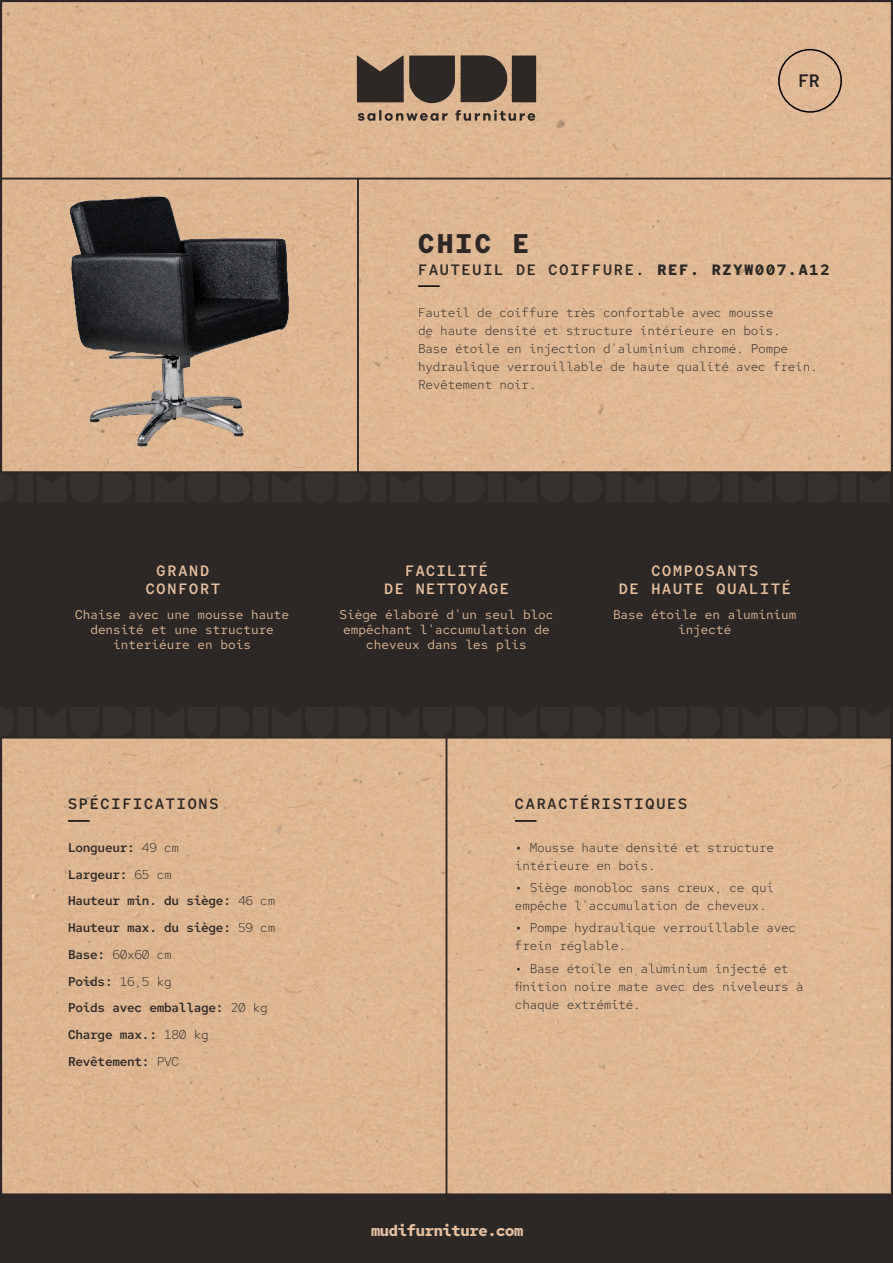
<style>
.page{position:relative;width:893px;height:1263px;background:#fff}
.page>*{position:absolute;margin:0;border:0;box-sizing:border-box;transform-origin:0 0}
.t1{font:700 27px "Red Hat Mono";color:#2d2825}
.t2{font:600 18px "Red Hat Mono";color:#231f20}
.t3{font:700 15.45px "Red Hat Mono";letter-spacing:-.02em;color:#e6bf9e}
.t4{font:600 15px "Red Hat Mono";letter-spacing:.125em;color:#2d2825}
.t5{font:600 15px "Red Hat Mono";letter-spacing:.125em;color:#e6bf9e}
.t6{font:600 15px "Red Hat Mono";letter-spacing:.1em;color:#e6bf9e}
.t7{font:300 12.75px/18px "Red Hat Mono";letter-spacing:-.02em;color:#2d2825}
.t8{font:12.75px/15px "Red Hat Mono";color:#e6bf9e;text-align:center}
.t9{font:600 12.75px "Red Hat Mono";letter-spacing:-.02em;color:#2d2825}
.s1{font-weight:700}
.s2{font-weight:300}
.s3{font-weight:600}
</style>
<div class="page">
<div style="left:0;top:0;width:893px;height:1195px;background:#ddb793"></div>
<div style="left:0;top:472px;width:893px;height:266px;background:#2d2825"></div>
<div style="left:18px;top:473px;width:15px;height:30px;background:#36312e"></div>
<div style="left:135px;top:473px;width:16px;height:30px;background:#36312e"></div>
<div style="left:253px;top:473px;width:15px;height:30px;background:#36312e"></div>
<div style="left:370px;top:473px;width:16px;height:30px;background:#36312e"></div>
<div style="left:488px;top:473px;width:15px;height:30px;background:#36312e"></div>
<div style="left:606px;top:473px;width:15px;height:30px;background:#36312e"></div>
<div style="left:723px;top:473px;width:16px;height:30px;background:#36312e"></div>
<div style="left:841px;top:473px;width:15px;height:30px;background:#36312e"></div>
<div style="left:18px;top:707px;width:15px;height:30px;background:#36312e"></div>
<div style="left:135px;top:707px;width:16px;height:30px;background:#36312e"></div>
<div style="left:253px;top:707px;width:15px;height:30px;background:#36312e"></div>
<div style="left:370px;top:707px;width:16px;height:30px;background:#36312e"></div>
<div style="left:488px;top:707px;width:15px;height:30px;background:#36312e"></div>
<div style="left:606px;top:707px;width:15px;height:30px;background:#36312e"></div>
<div style="left:723px;top:707px;width:16px;height:30px;background:#36312e"></div>
<div style="left:841px;top:707px;width:15px;height:30px;background:#36312e"></div>
<div style="left:0;top:1195px;width:893px;height:68px;background:#2d2825"></div>
<svg style="left:358px;top:110px;width:177px;height:11px;background:#a3876e"></svg>
<div style="left:512px;top:56px;width:24px;height:46px;background:#2d2825"></div>
<svg style="left:461px;top:55px;width:46px;height:47px;background:#403730"></svg>
<svg style="left:357px;top:55px;width:98px;height:48px;background:#4f433a"></svg>
<img style="left:0;top:179px;width:359px;height:284px">
<hr style="left:68px;top:820px;width:22px;height:2px;background:#000001">
<hr style="left:515px;top:820px;width:22px;height:2px;background:#000001">
<hr style="left:418px;top:285px;width:22px;height:2px;background:#000001">
<div style="left:778px;top:49px;width:64px;height:64px;border:2px solid #000001;border-radius:50%"></div>
<p class="t1" style="left:418px;top:226px;width:112px">CHIC E</p>
<p class="t2" style="left:798px;top:69px;width:23px">FR</p>
<p class="t4" style="left:418px;top:260px;width:413px">FAUTEUIL DE COIFFURE. <span class="s1">REF. RZYW007.A12</span></p>
<p class="t7" style="left:418px;top:303px;width:401px">Fauteil de coiffure très confortable avec mousse<br>de haute densité et structure intérieure en bois.<br>Base étoile en injection d'aluminium chromé. Pompe hydraulique verrouillable de haute qualité avec frein.<br>Revêtement noir.</p>
<p class="t5" style="left:157px;top:561px;width:54px">GRAND</p>
<p class="t5" style="left:146px;top:579px;width:76px">CONFORT</p>
<p class="t8" style="left:75px;top:607px;width:216px">Chaise avec une mousse haute densité et une structure interiéure en bois</p>
<p class="t6" style="left:405px;top:561px;width:84px">FACILITÉ</p>
<p class="t6" style="left:384px;top:579px;width:126px">DE NETTOYAGE</p>
<p class="t8" style="left:339px;top:607px;width:216px">Siège élaboré d'un seul bloc empêchant l'accumulation de cheveux dans les plis</p>
<p class="t5" style="left:651px;top:561px;width:108px">COMPOSANTS</p>
<p class="t5" style="left:619px;top:579px;width:174px">DE HAUTE QUALITÉ</p>
<p class="t8" style="left:613px;top:607px;width:185px">Base étoile en aluminium injecté</p>
<p class="t4" style="left:68px;top:794px;width:152px">SPÉCIFICATIONS</p>
<p class="t4" style="left:515px;top:794px;width:174px">CARACTÉRISTIQUES</p>
<p class="t9" style="left:68px;top:839px;width:113px">Longueur: <span class="s2">49 cm</span></p>
<p class="t9" style="left:68px;top:866px;width:105px">Largeur: <span class="s2">65 cm</span></p>
<p class="t9" style="left:68px;top:892px;width:209px">Hauteur min. du siège: <span class="s2">46 cm</span></p>
<p class="t9" style="left:68px;top:919px;width:209px">Hauteur max. du siège: <span class="s2">59 cm</span></p>
<p class="t7" style="left:68px;top:945px;width:105px"><span class="s3">Base:</span> 60x60 cm</p>
<p class="t9" style="left:68px;top:973px;width:105px">Poids: <span class="s2">16,5 kg</span></p>
<p class="t9" style="left:68px;top:999px;width:201px">Poids avec emballage: <span class="s2">20 kg</span></p>
<p class="t9" style="left:68px;top:1026px;width:142px">Charge max.: <span class="s2">180 kg</span></p>
<p class="t9" style="left:68px;top:1053px;width:113px">Revêtement: <span class="s2">PVC</span></p>
<p class="t7" style="left:515px;top:838px;width:261px"><span class="s1">·</span> Mousse haute densité et structure intérieure en bois.</p>
<p class="t7" style="left:515px;top:878px;width:261px"><span class="s1">·</span> Siège monobloc sans creux, ce qui empêche l'accumulation de cheveux.</p>
<p class="t7" style="left:515px;top:918px;width:283px"><span class="s1">·</span> Pompe hydraulique verrouillable avec frein réglable.</p>
<p class="t7" style="left:515px;top:959px;width:290px"><span class="s1">·</span> Base étoile en aluminium injecté et finition noire mate avec des niveleurs à chaque extrémité.</p>
<p class="t3" style="left:371px;top:1220px;width:154px">mudifurniture.com</p>
</div>
